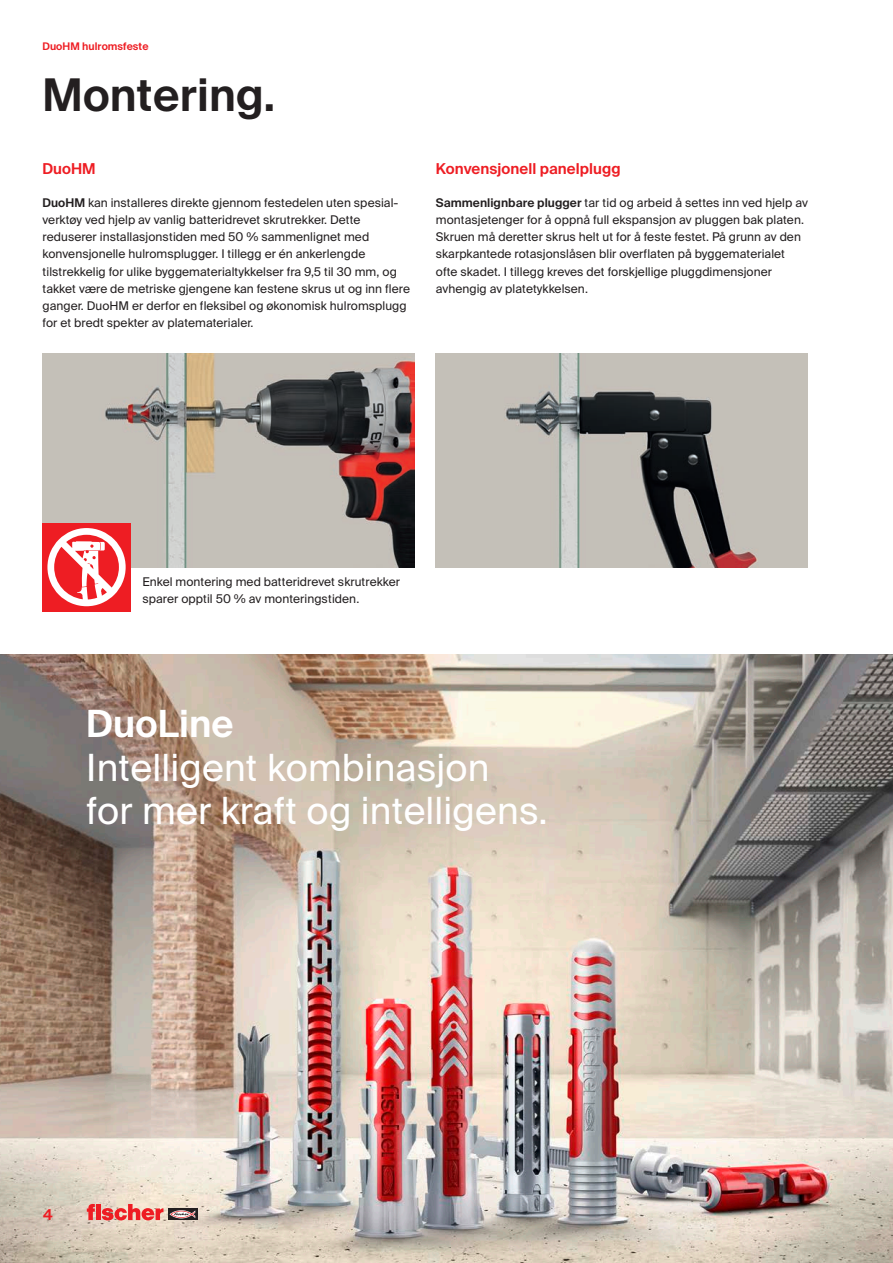
<style>
.page{position:relative;width:893px;height:1263px;background:#fff}
.page>*{position:absolute;margin:0;border:0;box-sizing:border-box;transform-origin:0 0}
.CB_AF_01_HEAD_30PT_SB{font:600 45px "fischerstrong";letter-spacing:.005em;color:#231f20}
.t1{font:37.5px/43.2px "fischerstrong";letter-spacing:.005em;color:#fff}
.t2{font:600 37.5px "fischerstrong";letter-spacing:.005em;color:#fff}
.CB_AF_02_SUBHEAD_SB_RED{font:600 15px "fischerstrong";letter-spacing:.005em;color:#ee1d23}
.CB_AF_03_COPY_REG{font:12px/17.2px "fischerstrong";letter-spacing:.005em;color:#231f20}
.t3{font:600 10.5px "fischerstrong";letter-spacing:.005em;color:#ee1d23}
.s1{font-weight:600}
</style>
<div class="page">
<img style="left:0;top:654px;width:893px;height:609px">
<svg style="left:168px;top:1208px;width:29px;height:12px"></svg>
<svg style="left:169px;top:1210px;width:26px;height:8px"></svg>
<svg style="left:87px;top:1204px;width:76px;height:16px"></svg>
<img style="left:436px;top:353px;width:372px;height:215px">
<img style="left:43px;top:353px;width:372px;height:215px">
<div style="left:43px;top:523px;width:88px;height:88px;background:#ee1d23"></div>
<svg style="left:47px;top:528px;width:79px;height:78px"></svg>
<p class="t3" style="left:43px;top:41px;width:108px">DuoHM hulromsfeste</p>
<p class="CB_AF_01_HEAD_30PT_SB" style="left:43px;top:70px;width:234px">Montering.</p>
<p class="CB_AF_02_SUBHEAD_SB_RED" style="left:43px;top:160px;width:55px">DuoHM</p>
<p class="CB_AF_03_COPY_REG" style="left:43px;top:194px;width:357px"><span class="s1">DuoHM</span> kan installeres direkte gjennom festedelen uten spesial&shy;verktøy ved hjelp av vanlig batteridrevet skrutrekker. Dette</p>
<p class="CB_AF_03_COPY_REG" style="left:43px;top:228px;width:369px">reduserer installasjonstiden med 50 % sammenlignet med konvensjonelle hulromsplugger. I tillegg er én ankerlengde tilstrekkelig for ulike byggematerialtykkelser fra 9,5 til 30 mm, og takket være de metriske gjengene kan festene skrus ut og inn flere ganger. DuoHM er derfor en fleksibel og økonomisk hulromsplugg for et bredt spekter av platematerialer.</p>
<p class="CB_AF_02_SUBHEAD_SB_RED" style="left:436px;top:160px;width:186px">Konvensjonell panelplugg</p>
<p class="CB_AF_03_COPY_REG" style="left:436px;top:194px;width:374px"><span class="s1">Sammenlignbare plugger</span> tar tid og arbeid å settes inn ved hjelp av montasjetenger for å oppnå full ekspansjon av pluggen bak platen.<br>Skruen må deretter skrus helt ut for å feste festet. På grunn av den skarpkantede rotasjonslåsen blir overflaten på byggematerialet ofte skadet. I tillegg kreves det forskjellige pluggdimensjoner avhengig av platetykkelsen.</p>
<p class="CB_AF_03_COPY_REG" style="left:142px;top:573px;width:259px">Enkel montering med batteridrevet skrutrekker</p>
<p class="CB_AF_03_COPY_REG" style="left:142px;top:591px;width:218px">sparer opptil 50 % av monteringstiden.</p>
<h2 class="t2" style="left:86px;top:702px;width:149px">DuoLine</h2>
<h2 class="t1" style="left:86px;top:746px;width:463px">Intelligent kombinasjon<br>for mer kraft og intelligens.</h2>
<p class="CB_AF_02_SUBHEAD_SB_RED" style="left:43px;top:1206px;width:11px">4</p>
</div>
